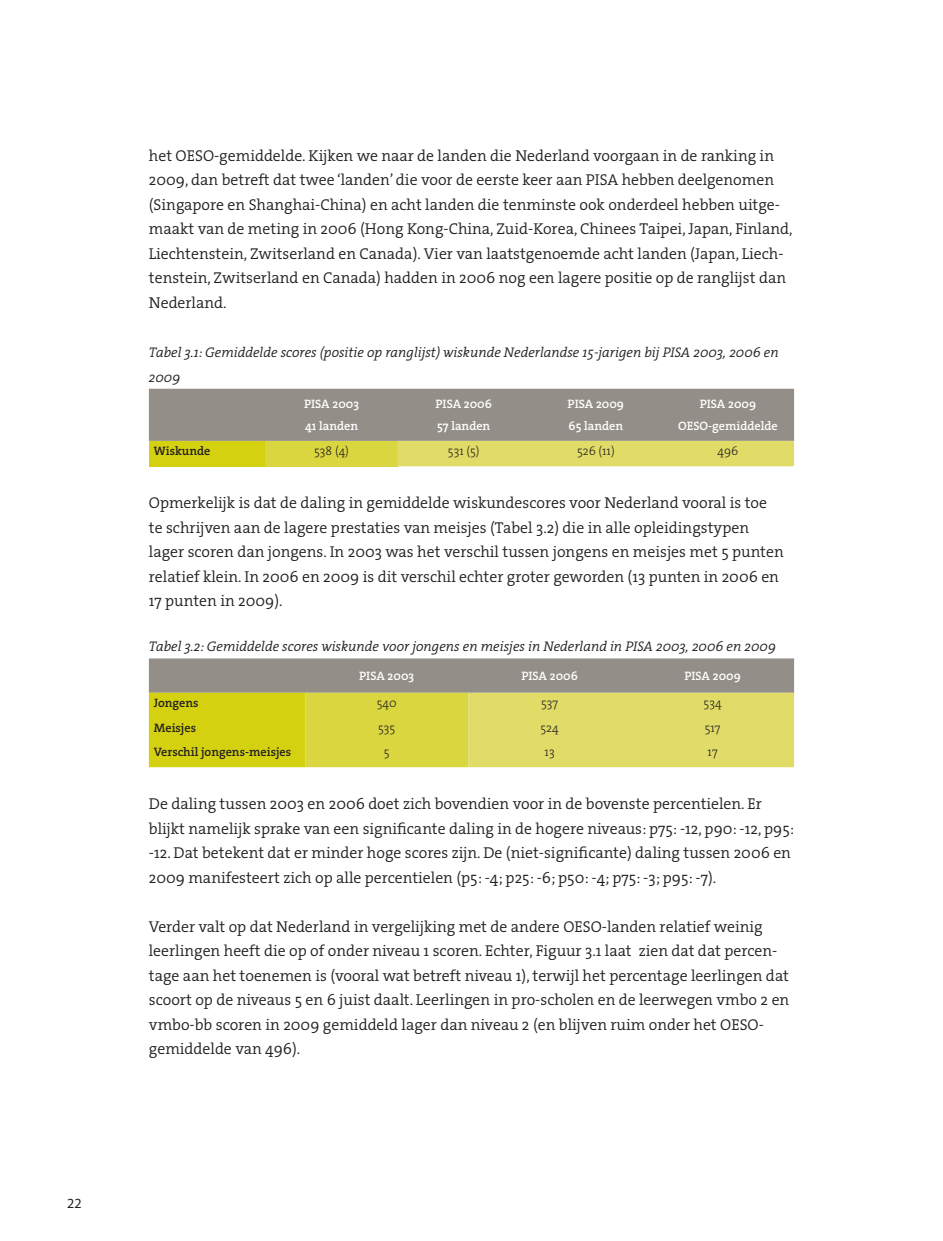
<style>
.page{position:relative;width:943px;height:1241px;background:#fff}
.page>*{position:absolute;margin:0;border:0;box-sizing:border-box;transform-origin:0 0}
.t1{font:15.75px/24.5px "The Serif HP4 Se Lig";color:#231f20}
.Bijschrift{font:14px/24.5px "The Serif HP4 Se Lig IT";color:#231f20}
.t2{font:14px "Myriad Pro";color:#231f20}
.tabel_titel{font:12.25px "The Serif HP6 Se Bld";color:#fff}
.tabel_vet{font:12.25px "The Serif HP6 Se Bld";color:#231f20}
.tabel{font:12.25px "The Serif HP3 Lig";color:#231f20}
.tabel_vet-2{font:12.25px "The Serif HP6 Se Bld";color:#fff}
</style>
<div class="page">
<svg style="left:149px;top:388px;width:645px;height:78px;background:#aca776"></svg>
<svg style="left:149px;top:658px;width:645px;height:109px;background:#c5c05c"></svg>
<p class="t2" style="left:67px;top:1194px;width:16px">22</p>
<p class="t1" style="left:149px;top:143px;width:645px">het OESO-gemiddelde. Kijken we naar de landen die Nederland voorgaan in de ranking in 2009, dan betreft dat twee ‘landen’ die voor de eerste keer aan PISA hebben deelgenomen (Singapore en Shanghai-China) en acht landen die tenminste ook onderdeel hebben uitge&shy;maakt van de meting in 2006 (Hong Kong-China, Zuid-Korea, Chinees Taipei, Japan, Finland, Liechtenstein, Zwitserland en Canada). Vier van laatstgenoemde acht landen (Japan, Liech&shy;tenstein, Zwitserland en Canada) hadden in 2006 nog een lagere positie op de ranglijst dan Nederland.</p>
<p class="Bijschrift" style="left:149px;top:340px;width:631px">Tabel 3.1: Gemiddelde scores (positie op ranglijst) wiskunde Nederlandse 15-jarigen bij PISA 2003, 2006 en<br>2009</p>
<p class="tabel_titel" style="left:304px;top:396px;width:56px">PISA 2003</p>
<p class="tabel_titel" style="left:305px;top:418px;width:54px">41 landen</p>
<p class="tabel_titel" style="left:435px;top:396px;width:58px">PISA 2006</p>
<p class="tabel_titel" style="left:437px;top:418px;width:55px">57 landen</p>
<p class="tabel_titel" style="left:567px;top:396px;width:58px">PISA 2009</p>
<p class="tabel_titel" style="left:568px;top:418px;width:56px">65 landen</p>
<p class="tabel_titel" style="left:699px;top:396px;width:58px">PISA 2009</p>
<p class="tabel_titel" style="left:678px;top:418px;width:101px">OESO-gemiddelde</p>
<p class="tabel_vet" style="left:154px;top:442px;width:58px">Wiskunde</p>
<p class="tabel" style="left:314px;top:443px;width:36px">538 (4)</p>
<p class="tabel" style="left:448px;top:443px;width:33px">531 (5)</p>
<p class="tabel" style="left:577px;top:443px;width:39px">526 (11)</p>
<p class="tabel" style="left:717px;top:443px;width:22px">496</p>
<p class="t1" style="left:149px;top:491px;width:636px">Opmerkelijk is dat de daling in gemiddelde wiskundescores voor Nederland vooral is toe te schrijven aan de lagere prestaties van meisjes (Tabel 3.2) die in alle opleidingstypen lager scoren dan jongens. In 2003 was het verschil tussen jongens en meisjes met 5 punten relatief klein. In 2006 en 2009 is dit verschil echter groter geworden (13 punten in 2006 en 17 punten in 2009).</p>
<p class="Bijschrift" style="left:149px;top:634px;width:628px">Tabel 3.2: Gemiddelde scores wiskunde voor jongens en meisjes in Nederland in PISA 2003, 2006 en 2009</p>
<p class="tabel_titel" style="left:359px;top:668px;width:56px">PISA 2003</p>
<p class="tabel_titel" style="left:521px;top:668px;width:58px">PISA 2006</p>
<p class="tabel_vet-2" style="left:684px;top:668px;width:58px">PISA 2009</p>
<p class="tabel_vet" style="left:154px;top:694px;width:46px">Jongens</p>
<p class="tabel" style="left:377px;top:694px;width:21px">540</p>
<p class="tabel" style="left:541px;top:694px;width:19px">537</p>
<p class="tabel" style="left:703px;top:694px;width:20px">534</p>
<p class="tabel_vet" style="left:154px;top:719px;width:44px">Meisjes</p>
<p class="tabel" style="left:378px;top:719px;width:19px">535</p>
<p class="tabel" style="left:540px;top:719px;width:20px">524</p>
<p class="tabel" style="left:704px;top:719px;width:17px">517</p>
<p class="tabel_vet" style="left:154px;top:744px;width:139px">Verschil jongens-meisjes</p>
<p class="tabel" style="left:384px;top:744px;width:7px">5</p>
<p class="tabel" style="left:544px;top:744px;width:12px">13</p>
<p class="tabel" style="left:707px;top:744px;width:12px">17</p>
<p class="t1" style="left:149px;top:791px;width:647px">De daling tussen 2003 en 2006 doet zich bovendien voor in de bovenste percentielen. Er blijkt namelijk sprake van een significante daling in de hogere niveaus: p75: -12, p90: -12, p95: -12. Dat betekent dat er minder hoge scores zijn. De (niet-significante) daling tussen 2006 en 2009 manifesteert zich op alle percentielen (p5: -4; p25: -6; p50: -4; p75: -3; p95: -7).</p>
<p class="t1" style="left:149px;top:914px;width:642px">Verder valt op dat Nederland in vergelijking met de andere OESO-landen relatief weinig leerlingen heeft die op of onder niveau 1 scoren. Echter, Figuur 3.1 laat zien dat dat percen&shy;tage aan het toenemen is (vooral wat betreft niveau 1), terwijl het percentage leerlingen dat scoort op de niveaus 5 en 6 juist daalt. Leerlingen in pro-scholen en de leerwegen vmbo 2 en vmbo-bb scoren in 2009 gemiddeld lager dan niveau 2 (en blijven ruim onder het OESO&shy;gemiddelde van 496).</p>
</div>
